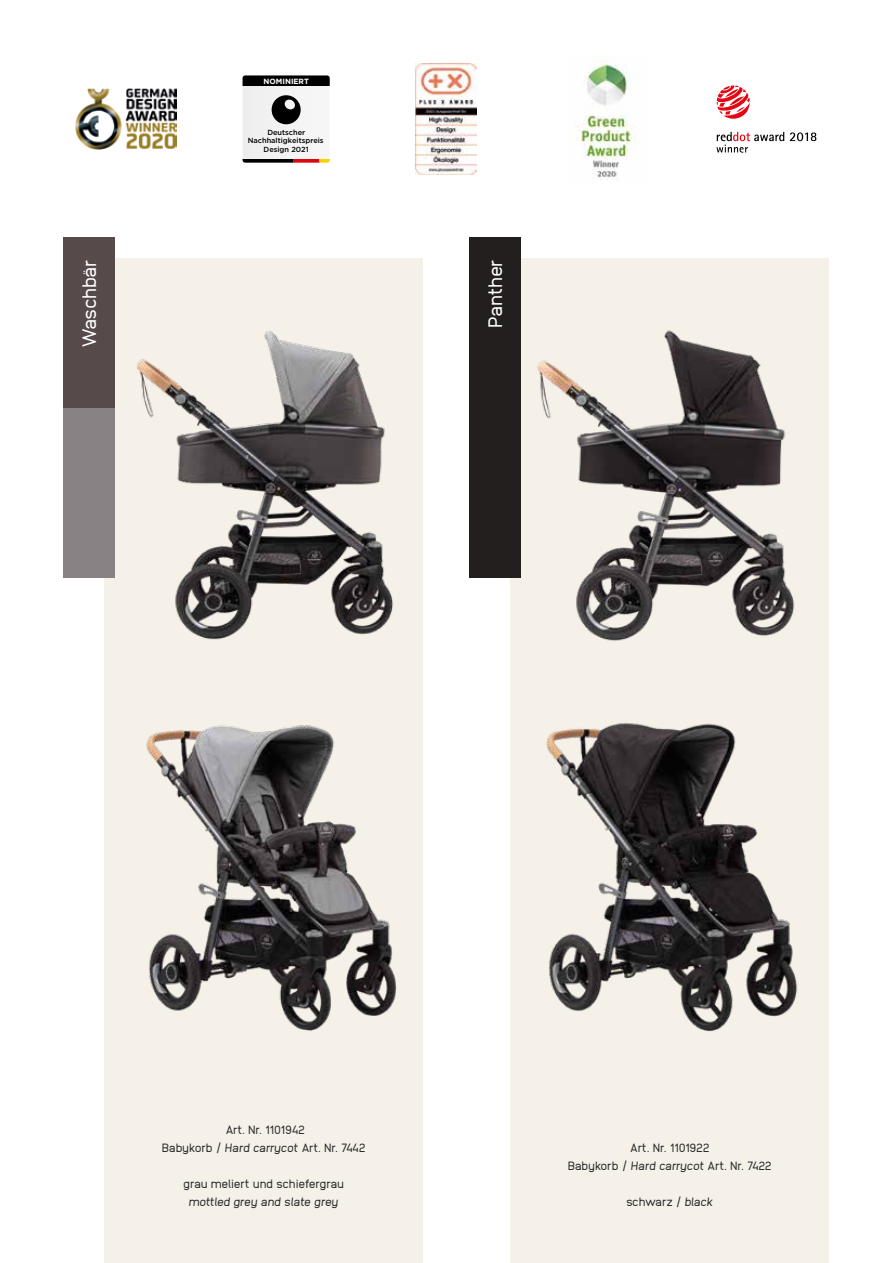
<style>
.page{position:relative;width:893px;height:1263px;background:#fff}
.page>*{position:absolute;margin:0;border:0;box-sizing:border-box;transform-origin:0 0}
.t1{font:19.5px "Anodina";letter-spacing:-.03em;color:#fff}
.t2{font:12px/18px "Anodina";letter-spacing:-.03em;color:#282827;text-align:center}
.t3{font:italic 12px "Anodina";letter-spacing:-.04em;color:#282827}
.t4{font:12px "Anodina";letter-spacing:-.05em;color:#282827}
.t5{font:700 7.5px "Gotham";color:#fff}
.t6{font:500 7.35px/8.4px "Gotham";color:#000;text-align:center}
.s1{font-style:italic}
</style>
<div class="page">
<div style="left:104px;top:259px;width:319px;height:1004px;background:#f5f1e9"></div>
<div style="left:510px;top:259px;width:319px;height:1004px;background:#f5f1e9"></div>
<img style="left:146px;top:725px;width:251px;height:306px">
<img style="left:136px;top:330px;width:257px;height:310px">
<img style="left:546px;top:722px;width:252px;height:309px">
<img style="left:537px;top:330px;width:258px;height:311px">
<div style="left:64px;top:407px;width:51px;height:171px;background:#888285"></div>
<div style="left:64px;top:237px;width:51px;height:170px;background:#564a4a"></div>
<div style="left:470px;top:237px;width:51px;height:341px;background:#231f1f"></div>
<img style="left:75px;top:88px;width:102px;height:62px">
<svg style="left:243px;top:75px;width:87px;height:88px"></svg>
<img style="left:416px;top:64px;width:61px;height:110px">
<img style="left:575px;top:60px;width:61px;height:120px">
<svg style="left:717px;top:86px;width:33px;height:33px"></svg>
<svg style="left:716px;top:132px;width:68px;height:21px"></svg>
<svg style="left:790px;top:132px;width:26px;height:9px"></svg>
<p class="t5" style="left:264px;top:76px;width:47px">NOMINIERT</p>
<p class="t6" style="left:248px;top:128px;width:77px">Deutscher<br>Nachhaltigkeitspreis</p>
<p class="t6" style="left:264px;top:145px;width:47px">Design 2021</p>
<h1 class="t1" style="left:75px;top:348px;width:91px;rotate:-90deg">Waschbär</h1>
<h1 class="t1" style="left:481px;top:328px;width:71px;rotate:-90deg">Panther</h1>
<p class="t2" style="left:162px;top:1120px;width:205px">Art. Nr. 1101942<br>Babykorb / <span class="s1">Hard carrycot</span> Art. Nr. 7442</p>
<p class="t2" style="left:183px;top:1174px;width:162px">grau meliert und schiefergrau</p>
<p class="t3" style="left:189px;top:1193px;width:151px">mottled grey and slate grey</p>
<p class="t2" style="left:568px;top:1138px;width:206px">Art. Nr. 1101922<br>Babykorb / <span class="s1">Hard carrycot</span> Art. Nr. 7422</p>
<p class="t4" style="left:626px;top:1193px;width:89px">schwarz / <span class="s1">black</span></p>
</div>
